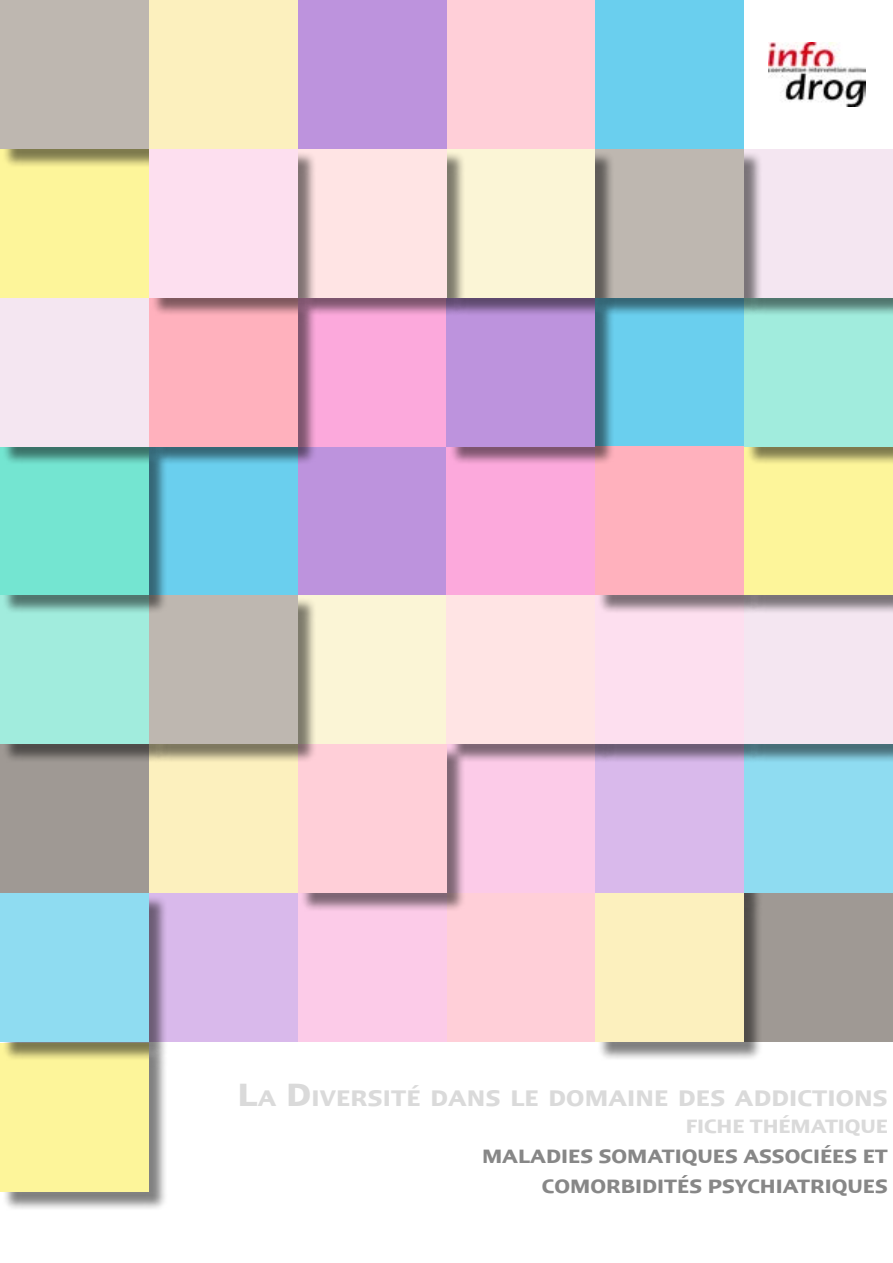
<style>
.page{position:relative;width:893px;height:1263px;background:#fff}
.page>*{position:absolute;margin:0;border:0;box-sizing:border-box;transform-origin:0 0}
.t1{font:600 26.25px "Linotype Ergo";letter-spacing:.005em;color:#dadada}
.t2{font:600 22.5px/30px "Linotype Ergo";color:#878787;text-align:right}
.t3{font:600 22.5px "Linotype Ergo";letter-spacing:-.005em;color:#dadada}
.s1{font-size:37.5px}
</style>
<div class="page">
<div style="left:3px;top:1045px;width:165px;height:165px;background:#000;opacity:.5"></div>
<div style="left:0;top:1043px;width:149px;height:149px;background:#fdf59a"></div>
<div style="left:0;top:744px;width:149px;height:149px;background:#9f9994"></div>
<div style="left:149px;top:744px;width:149px;height:149px;background:#fcf0be"></div>
<div style="left:446px;top:744px;width:149px;height:149px;background:#fccbe8"></div>
<div style="left:3px;top:598px;width:165px;height:165px;background:#000;opacity:.5"></div>
<div style="left:0;top:595px;width:149px;height:149px;background:#a1ecdd"></div>
<div style="left:298px;top:446px;width:148px;height:149px;background:#bd93dd"></div>
<div style="left:446px;top:446px;width:149px;height:149px;background:#fca9dc"></div>
<div style="left:149px;top:446px;width:149px;height:149px;background:#6acfee"></div>
<img style="left:768px;top:43px;width:97px;height:63px">
<div style="left:744px;top:893px;width:149px;height:149px;background:#9f9994"></div>
<div style="left:446px;top:893px;width:149px;height:149px;background:#ffcfd8"></div>
<div style="left:298px;top:893px;width:148px;height:149px;background:#fccbe8"></div>
<div style="left:149px;top:893px;width:149px;height:149px;background:#d9b9eb"></div>
<div style="left:595px;top:744px;width:149px;height:149px;background:#d9b9eb"></div>
<div style="left:298px;top:595px;width:148px;height:149px;background:#fbf5d6"></div>
<div style="left:300px;top:747px;width:165px;height:165px;background:#000;opacity:.5"></div>
<div style="left:298px;top:744px;width:148px;height:149px;background:#ffcfd8"></div>
<div style="left:744px;top:744px;width:149px;height:149px;background:#8fdcf1"></div>
<div style="left:151px;top:598px;width:165px;height:165px;background:#000;opacity:.5"></div>
<div style="left:149px;top:595px;width:149px;height:149px;background:#beb7b0"></div>
<div style="left:3px;top:449px;width:165px;height:165px;background:#000;opacity:.5"></div>
<div style="left:0;top:446px;width:149px;height:149px;background:#74e5d1"></div>
<div style="left:3px;top:300px;width:165px;height:165px;background:#000;opacity:.5"></div>
<div style="left:0;top:298px;width:149px;height:148px;background:#f4e6f1"></div>
<div style="left:298px;top:298px;width:148px;height:148px;background:#fca9dc"></div>
<div style="left:595px;top:298px;width:149px;height:148px;background:#6acfee"></div>
<div style="left:151px;top:300px;width:165px;height:165px;background:#000;opacity:.5"></div>
<div style="left:149px;top:298px;width:149px;height:148px;background:#ffb1bd"></div>
<div style="left:3px;top:895px;width:165px;height:165px;background:#000;opacity:.5"></div>
<div style="left:0;top:893px;width:149px;height:149px;background:#8fdcf1"></div>
<div style="left:449px;top:598px;width:165px;height:165px;background:#000;opacity:.5"></div>
<div style="left:446px;top:595px;width:149px;height:149px;background:#ffe4e4"></div>
<div style="left:598px;top:598px;width:165px;height:165px;background:#000;opacity:.5"></div>
<div style="left:595px;top:595px;width:149px;height:149px;background:#fddfef"></div>
<div style="left:747px;top:598px;width:146px;height:165px;background:#000;opacity:.5"></div>
<div style="left:744px;top:595px;width:149px;height:149px;background:#f4e6f1"></div>
<div style="left:598px;top:449px;width:165px;height:165px;background:#000;opacity:.5"></div>
<div style="left:595px;top:446px;width:149px;height:149px;background:#ffb1bd"></div>
<div style="left:747px;top:449px;width:146px;height:165px;background:#000;opacity:.5"></div>
<div style="left:744px;top:446px;width:149px;height:149px;background:#fdf59a"></div>
<div style="left:747px;top:300px;width:146px;height:165px;background:#000;opacity:.5"></div>
<div style="left:744px;top:298px;width:149px;height:148px;background:#a1ecdd"></div>
<div style="left:747px;top:151px;width:146px;height:165px;background:#000;opacity:.5"></div>
<div style="left:744px;top:149px;width:149px;height:149px;background:#f4e6f1"></div>
<div style="left:0;top:149px;width:149px;height:149px;background:#fdf59a"></div>
<div style="left:595px;top:0;width:149px;height:149px;background:#6acfee"></div>
<div style="left:446px;top:0;width:149px;height:149px;background:#ffcfd8"></div>
<div style="left:3px;top:3px;width:165px;height:165px;background:#000;opacity:.5"></div>
<div style="left:0;top:0;width:149px;height:149px;background:#beb7b0"></div>
<div style="left:298px;top:0;width:148px;height:149px;background:#bd93dd"></div>
<div style="left:149px;top:0;width:149px;height:149px;background:#fcf0be"></div>
<div style="left:598px;top:151px;width:165px;height:165px;background:#000;opacity:.5"></div>
<div style="left:595px;top:149px;width:149px;height:149px;background:#beb7b0"></div>
<div style="left:449px;top:300px;width:165px;height:165px;background:#000;opacity:.5"></div>
<div style="left:446px;top:298px;width:149px;height:148px;background:#bd93dd"></div>
<div style="left:449px;top:151px;width:165px;height:165px;background:#000;opacity:.5"></div>
<div style="left:446px;top:149px;width:149px;height:149px;background:#fbf5d6"></div>
<div style="left:300px;top:151px;width:165px;height:165px;background:#000;opacity:.5"></div>
<div style="left:298px;top:149px;width:148px;height:149px;background:#ffe4e4"></div>
<div style="left:151px;top:151px;width:165px;height:165px;background:#000;opacity:.5"></div>
<div style="left:149px;top:149px;width:149px;height:149px;background:#fddfef"></div>
<div style="left:598px;top:895px;width:165px;height:165px;background:#000;opacity:.5"></div>
<div style="left:595px;top:893px;width:149px;height:149px;background:#fcf0be"></div>
<p class="t1" style="left:238px;top:1084px;width:652px"><span class="s1">L</span>A <span class="s1">D</span>IVERSITÉ DANS LE DOMAINE DES ADDICTIONS</p>
<p class="t3" style="left:686px;top:1114px;width:204px">FICHE THÉMATIQUE</p>
<p class="t2" style="left:482px;top:1141px;width:407px">MALADIES SOMATIQUES ASSOCIÉES ET<br>COMORBIDITÉS PSYCHIATRIQUES</p>
</div>
